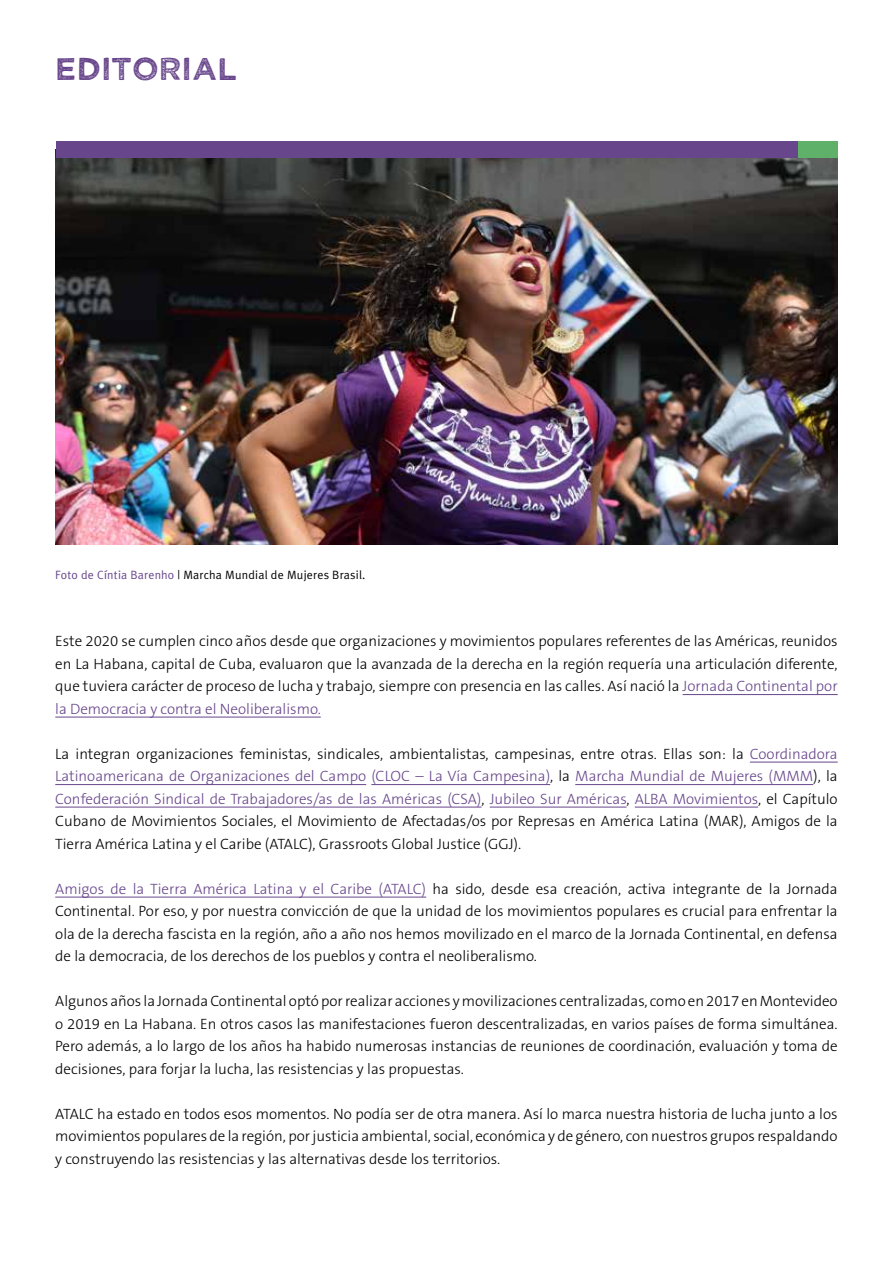
<style>
.page{position:relative;width:893px;height:1263px;background:#fff}
.page>*{position:absolute;margin:0;border:0;box-sizing:border-box;transform-origin:0 0}
.t1{font:31.5px "Wicked Grit";color:#68468b}
.t2{font:300 15px/22.5px "The Sans B3";color:#000;text-align:justify}
.t3{font:12px "Meta Plus Normal";letter-spacing:.02em;color:#000}
.s1{color:#68468b}
</style>
<div class="page">
<img style="left:55px;top:149px;width:783px;height:395px">
<div style="left:96px;top:141px;width:742px;height:16px;background:#5fb069"></div>
<hr style="left:683px;top:694px;width:155px;height:1px;background:#68468b">
<hr style="left:55px;top:717px;width:266px;height:1px;background:#68468b">
<hr style="left:750px;top:762px;width:88px;height:1px;background:#68468b">
<hr style="left:55px;top:784px;width:311px;height:1px;background:#68468b">
<hr style="left:371px;top:784px;width:179px;height:1px;background:#68468b">
<hr style="left:575px;top:784px;width:238px;height:1px;background:#68468b">
<hr style="left:55px;top:807px;width:426px;height:1px;background:#68468b">
<hr style="left:490px;top:807px;width:136px;height:1px;background:#68468b">
<hr style="left:635px;top:807px;width:123px;height:1px;background:#68468b">
<hr style="left:55px;top:897px;width:371px;height:1px;background:#68468b">
<div style="left:56px;top:141px;width:741px;height:16px;background:#68468b"></div>
<h1 class="t1" style="left:55px;top:48px;width:183px">EDITORIAL</h1>
<p class="t3" style="left:55px;top:568px;width:312px"><span class="s1">Foto de Cíntia Barenho</span> | Marcha Mundial de Mujeres Brasil.</p>
<p class="t2" style="left:55px;top:630px;width:784px">Este 2020 se cumplen cinco años desde que organizaciones y movimientos populares referentes de las Américas, reunidos en La Habana, capital de Cuba, evaluaron que la avanzada de la derecha en la región requería una articulación diferente, que tuviera carácter de proceso de lucha y trabajo, siempre con presencia en las calles. Así nació la <span class="s1">Jornada Continental por la Democracia y contra el Neoliberalismo.</span></p>
<p class="t2" style="left:55px;top:743px;width:784px">La integran organizaciones feministas, sindicales, ambientalistas, campesinas, entre otras. Ellas son: la <span class="s1">Coordinadora Latinoamericana de Organizaciones del Campo (CLOC – La Vía Campesina)</span>, la <span class="s1">Marcha Mundial de Mujeres (MMM</span>), la <span class="s1">Confederación Sindical de Trabajadores/as de las Américas (CSA)</span>, <span class="s1">Jubileo Sur Américas</span>, <span class="s1">ALBA Movimientos</span>, el Capítulo Cubano de Movimientos Sociales, el Movimiento de Afectadas/os por Represas en América Latina (MAR), Amigos de la Tierra América Latina y el Caribe (ATALC), Grassroots Global Justice (GGJ).</p>
<p class="t2" style="left:55px;top:878px;width:784px"><span class="s1">Amigos de la Tierra América Latina y el Caribe (ATALC)</span> ha sido, desde esa creación, activa integrante de la Jornada Continental. Por eso, y por nuestra convicción de que la unidad de los movimientos populares es crucial para enfrentar la ola de la derecha fascista en la región, año a año nos hemos movilizado en el marco de la Jornada Continental, en defensa de la democracia, de los derechos de los pueblos y contra el neoliberalismo.</p>
<p class="t2" style="left:55px;top:990px;width:784px">Algunos años la Jornada Continental optó por realizar acciones y movilizaciones centralizadas, como en 2017 en Montevideo o 2019 en La Habana. En otros casos las manifestaciones fueron descentralizadas, en varios países de forma simultánea.<br>Pero además, a lo largo de los años ha habido numerosas instancias de reuniones de coordinación, evaluación y toma de decisiones, para forjar la lucha, las resistencias y las propuestas.</p>
<p class="t2" style="left:55px;top:1103px;width:784px">ATALC ha estado en todos esos momentos. No podía ser de otra manera. Así lo marca nuestra historia de lucha junto a los movimientos populares de la región, por justicia ambiental, social, económica y de género, con nuestros grupos respaldando y construyendo las resistencias y las alternativas desde los territorios.</p>
</div>
